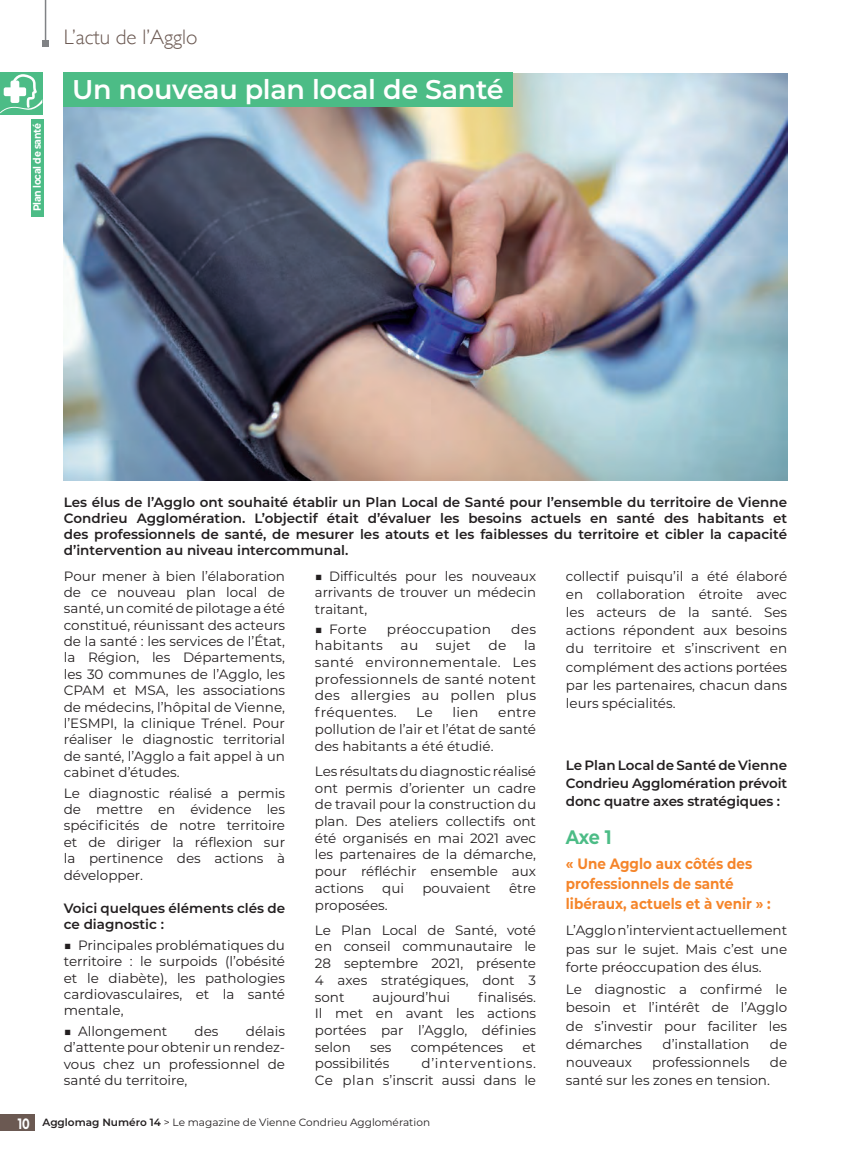
<style>
.page{position:relative;width:851px;height:1149px;background:#fff}
.page>*{position:absolute;margin:0;border:0;box-sizing:border-box;transform-origin:0 0}
.t1{font:600 27px "Montserrat";letter-spacing:-.01em;color:#fff}
.t2{font:300 21px "Gill Sans";color:#6b5952}
.t3{font:700 19.5px "Montserrat";color:#4cbc86;scale:.9 1}
.t4{font:700 15px/20px "Montserrat";color:#f5852a;scale:.9 1}
.t5{font:700 15px "Montserrat";color:#fff;scale:.75 1}
.t6{font:13.5px/16.4px "Montserrat";color:#231f20;text-align:justify}
.t7{font:600 13.5px/16.2px "Montserrat";color:#231f20;text-align:justify}
.t8{font:13.5px/16.6px "Montserrat";letter-spacing:.02em;color:#231f20;text-align:right}
.t9{font:13.5px/16.6px "Montserrat";letter-spacing:.03em;color:#231f20;text-align:right}
.t10{font:10.5px "Montserrat";color:#231f20}
.t11{font:700 10.5px "Montserrat";letter-spacing:-.03em;color:#fff;scale:.9 1}
.s1{font-weight:600}
</style>
<div class="page">
<img style="left:64px;top:73px;width:723px;height:407px">
<div style="left:0;top:72px;width:42px;height:43px;background:#4cbc86"></div>
<svg style="left:0;top:74px;width:42px;height:40px"></svg>
<div style="left:0;top:1114px;width:34px;height:16px;background:#6b5952"></div>
<div style="left:64px;top:72px;width:449px;height:34px;background:#4cbc86"></div>
<div style="left:31px;top:119px;width:12px;height:98px;background:#4cbc86"></div>
<hr style="left:45px;top:0;width:1px;height:44px;background:#808285">
<svg style="left:43px;top:41px;width:6px;height:6px"></svg>
<p class="t2" style="left:64px;top:21px;width:135px">L’actu de l’Agglo</p>
<p class="t11" style="left:30px;top:211px;width:99px;rotate:-90deg">Plan local de santé</p>
<p class="t1" style="left:72px;top:70px;width:433px">Un nouveau plan local de Santé</p>
<p class="t7" style="left:64px;top:493px;width:724px">Les élus de l’Agglo ont souhaité établir un Plan Local de Santé pour l’ensemble du territoire de Vienne Condrieu Agglomération. L’objectif était d’évaluer les besoins actuels en santé des habitants et des professionnels de santé, de mesurer les atouts et les faiblesses du territoire et cibler la capacité d’intervention au niveau intercommunal.</p>
<p class="t6" style="left:64px;top:567px;width:223px">Pour mener à bien l’élaboration de ce nouveau plan local de santé, un comité de pilotage a été constitué, réunissant des acteurs de la santé : les services de l’État, la Région, les Départements, les 30 communes de l’Agglo, les CPAM et MSA, les associations de médecins, l’hôpital de Vienne, l’ESMPI, la clinique Trénel. Pour réaliser le diagnostic territorial de santé, l’Agglo a fait appel à un cabinet d’études.</p>
<p class="t6" style="left:64px;top:784px;width:223px">Le diagnostic réalisé a permis de mettre en évidence les spécificités de notre territoire et de diriger la réflexion sur la pertinence des actions à développer.</p>
<p class="t7" style="left:64px;top:899px;width:223px">Voici quelques éléments clés de ce diagnostic :</p>
<p class="t6" style="left:64px;top:936px;width:223px"><span class="s1">■</span> Principales problématiques du territoire : le surpoids (l’obésité et le diabète), les pathologies cardiovasculaires, et la santé mentale,</p>
<p class="t6" style="left:64px;top:1022px;width:105px"><span class="s1">■</span> Allongement</p>
<p class="t6" style="left:195px;top:1022px;width:25px">des</p>
<p class="t6" style="left:315px;top:567px;width:223px"><span class="s1">■</span> Difficultés pour les nouveaux arrivants de trouver un médecin traitant,</p>
<p class="t6" style="left:315px;top:620px;width:53px"><span class="s1">■</span> Forte</p>
<p class="t8" style="left:387px;top:620px;width:106px">préoccupation</p>
<p class="t6" style="left:511px;top:620px;width:26px">des</p>
<p class="t8" style="left:315px;top:636px;width:70px">habitants</p>
<p class="t6" style="left:400px;top:636px;width:19px">au</p>
<p class="t6" style="left:436px;top:636px;width:36px">sujet</p>
<p class="t6" style="left:488px;top:636px;width:19px">de</p>
<p class="t6" style="left:566px;top:566px;width:223px;line-height:18.1px">collectif puisqu’il a été élaboré en collaboration étroite avec les acteurs de la santé. Ses actions répondent aux besoins du territoire et s’inscrivent en complément des actions portées par les partenaires, chacun dans leurs spécialités.</p>
<p class="t8" style="left:315px;top:636px;width:223px">la<br>santé environnementale. Les</p>
<p class="t6" style="left:315px;top:670px;width:223px">professionnels de santé notent des allergies au pollen plus fréquentes.</p>
<p class="t6" style="left:416px;top:703px;width:18px">Le</p>
<p class="t6" style="left:452px;top:703px;width:27px">lien</p>
<p class="t6" style="left:315px;top:703px;width:223px;text-indent:183px">entre pollution de l’air et l’état de santé des habitants a été étudié.</p>
<p class="t6" style="left:315px;top:762px;width:223px">Les résultats du diagnostic réalisé ont permis d’orienter un cadre de travail pour la construction du plan. Des ateliers collectifs ont été organisés en mai 2021 avec les partenaires de la démarche, pour réfléchir ensemble aux actions</p>
<p class="t7" style="left:566px;top:755px;width:223px;line-height:18.1px">Le Plan Local de Santé de Vienne Condrieu Agglomération prévoit donc quatre axes stratégiques :</p>
<p class="t3" style="left:566px;top:823px;width:52px">Axe 1</p>
<p class="t4" style="left:566px;top:852px;width:229px">« Une Agglo aux côtés des professionnels de santé libéraux, actuels et à venir » :</p>
<p class="t6" style="left:566px;top:920px;width:223px;line-height:18.1px">L’Agglo n’intervient actuellement pas sur le sujet. Mais c’est une forte préoccupation des élus.</p>
<p class="t6" style="left:566px;top:979px;width:223px;line-height:18.1px">Le diagnostic a confirmé le besoin et l’intérêt de l’Agglo de s’investir pour faciliter les démarches</p>
<p class="t6" style="left:382px;top:879px;width:23px">qui</p>
<p class="t6" style="left:422px;top:879px;width:70px">pouvaient</p>
<p class="t6" style="left:509px;top:879px;width:29px">être</p>
<p class="t6" style="left:315px;top:895px;width:74px">proposées.</p>
<p class="t6" style="left:315px;top:920px;width:223px">Le Plan Local de Santé, voté en conseil communautaire le 28 septembre 2021, présente 4 axes stratégiques, dont 3 sont</p>
<p class="t6" style="left:315px;top:987px;width:223px;text-indent:163px">finalisés.<br>Il met en avant les actions portées par l’Agglo, définies selon</p>
<p class="t6" style="left:372px;top:987px;width:79px">aujourd’hui</p>
<p class="t6" style="left:64px;top:1022px;width:223px;text-indent:182px">délais d’attente pour obtenir un rendez&shy;vous chez un professionnel de santé du territoire,</p>
<p class="t6" style="left:662px;top:1034px;width:88px">d’installation</p>
<p class="t6" style="left:769px;top:1034px;width:19px">de</p>
<p class="t6" style="left:370px;top:1037px;width:23px">ses</p>
<p class="t6" style="left:410px;top:1037px;width:94px">compétences</p>
<p class="t6" style="left:522px;top:1037px;width:15px">et</p>
<p class="t6" style="left:315px;top:1054px;width:76px">possibilités</p>
<p class="t6" style="left:566px;top:1053px;width:68px">nouveaux</p>
<p class="t6" style="left:652px;top:1053px;width:99px">professionnels</p>
<p class="t6" style="left:566px;top:1052px;width:223px;line-height:18.1px;text-indent:204px">de santé sur les zones en tension.</p>
<p class="t9" style="left:315px;top:1054px;width:223px">d’interventions.<br>Ce plan s’inscrit aussi dans le</p>
<p class="t5" style="left:18px;top:1112px;width:18px">10</p>
<p class="t10" style="left:43px;top:1114px;width:389px"><span class="s1">Agglomag Numéro 14</span> &gt; Le magazine de Vienne Condrieu Agglomération</p>
</div>
